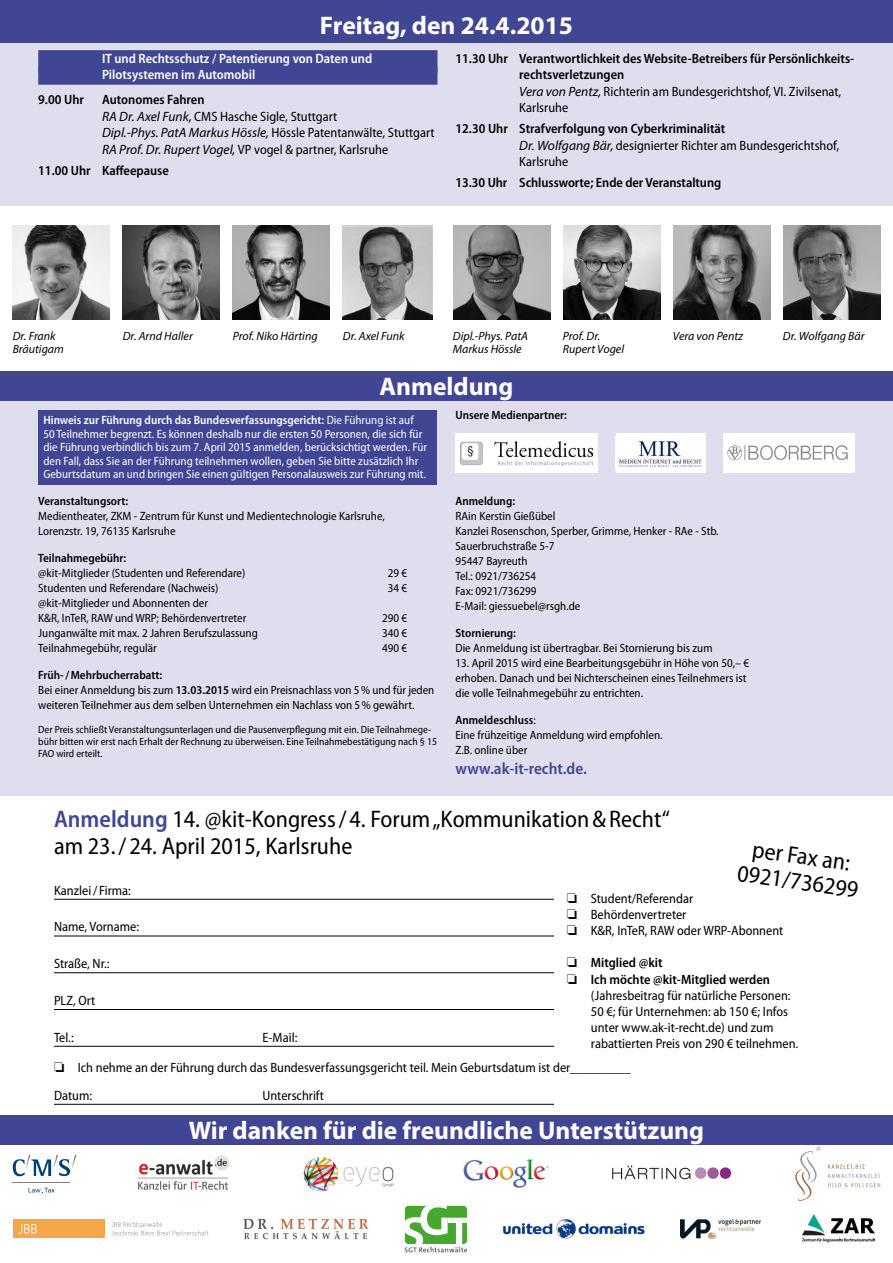
<style>
.page{position:relative;width:893px;height:1263px;background:#fff}
.page>*{position:absolute;margin:0;border:0;box-sizing:border-box;transform-origin:0 0}
.t1{font:700 25.5px "Myriad Pro";color:#fff}
.t2{font:semi-condensed 24px/27px "Myriad Pro";color:#000}
.t3{font:600 semi-condensed 16.5px "Myriad Pro";color:#414694}
.t4{font:semi-condensed 13.5px/16.5px "Myriad Pro";color:#000}
.t5{font:600 semi-condensed 13.5px/16.5px "Myriad Pro";color:#000}
.t6{font:600 semi-condensed 13.5px/16.5px "Myriad Pro";color:#fff}
.t7{font:semi-condensed 12px/15px "Myriad Pro";color:#000}
.t8{font:semi-condensed 12px/13.5px "Myriad Pro";color:#fff}
.t9{font:italic 12px/13.5px "Myriad Pro";color:#000}
.t10{font:600 semi-condensed 12px "Myriad Pro";color:#000}
.t11{font:semi-condensed 10.5px/12px "Myriad Pro";color:#000}
.s1{font-weight:600}
.s2{font-style:italic;font-stretch:normal}
.s3{font-weight:400;font-style:italic;font-stretch:normal}
.s4{font-weight:400}
.s5{font-weight:600;color:#414694}
</style>
<div class="page">
<div style="left:0;top:28px;width:893px;height:178px;background:#dedeee"></div>
<div style="left:0;top:0;width:893px;height:42px;background:#414694"></div>
<div style="left:0;top:400px;width:893px;height:396px;background:#dedeee"></div>
<div style="left:0;top:371px;width:893px;height:29px;background:#414694"></div>
<div style="left:38px;top:50px;width:399px;height:23px;background:#414694"></div>
<div style="left:38px;top:67px;width:399px;height:18px;background:#414694"></div>
<div style="left:0;top:1115px;width:893px;height:29px;background:#414694"></div>
<hr style="left:54px;top:899px;width:785px;height:1px;background:#000">
<hr style="left:54px;top:936px;width:785px;height:1px;background:#000">
<hr style="left:54px;top:972px;width:785px;height:1px;background:#000">
<hr style="left:54px;top:1009px;width:785px;height:1px;background:#000">
<hr style="left:54px;top:1046px;width:785px;height:1px;background:#000">
<hr style="left:54px;top:1104px;width:785px;height:1px;background:#000">
<div style="left:554px;top:877px;width:332px;height:175px;background:#fff"></div>
<div style="left:554px;top:1091px;width:332px;height:19px;background:#fff"></div>
<img style="left:612px;top:1165px;width:120px;height:15px">
<img style="left:503px;top:1219px;width:142px;height:20px">
<svg style="left:111px;top:1222px;width:97px;height:13px"></svg>
<div style="left:13px;top:1219px;width:92px;height:19px;background:#f5a748"></div>
<svg style="left:19px;top:1224px;width:18px;height:10px"></svg>
<img style="left:13px;top:225px;width:97px;height:94px">
<img style="left:123px;top:225px;width:97px;height:94px">
<img style="left:233px;top:225px;width:97px;height:94px">
<img style="left:563px;top:225px;width:97px;height:94px">
<img style="left:453px;top:225px;width:97px;height:94px">
<img style="left:343px;top:225px;width:89px;height:94px">
<img style="left:673px;top:225px;width:97px;height:94px">
<img style="left:783px;top:225px;width:97px;height:94px">
<div style="left:38px;top:410px;width:399px;height:74px;background:#414694"></div>
<img style="left:303px;top:1156px;width:91px;height:36px">
<hr style="left:13px;top:1182px;width:57px;height:1px;background:#8b7d6f">
<svg style="left:29px;top:1188px;width:26px;height:5px"></svg>
<svg style="left:13px;top:1155px;width:64px;height:21px"></svg>
<img style="left:680px;top:1219px;width:81px;height:20px">
<div style="left:455px;top:434px;width:143px;height:39px;background:#fff"></div>
<img style="left:460px;top:441px;width:133px;height:24px">
<div style="left:616px;top:434px;width:89px;height:39px;background:#fff"></div>
<img style="left:619px;top:441px;width:83px;height:27px">
<div style="left:723px;top:434px;width:132px;height:39px;background:#fff"></div>
<img style="left:727px;top:445px;width:121px;height:16px">
<img style="left:243px;top:1218px;width:126px;height:22px">
<img style="left:802px;top:1214px;width:74px;height:29px">
<svg style="left:405px;top:1205px;width:62px;height:47px"></svg>
<img style="left:138px;top:1155px;width:91px;height:35px">
<img style="left:463px;top:1159px;width:86px;height:29px">
<svg style="left:795px;top:1146px;width:85px;height:55px"></svg>
<h1 class="t1" style="left:320px;top:9px;width:255px">Freitag, den 24.4.2015</h1>
<p class="t6" style="left:102px;top:50px;width:272px">IT und Rechtsschutz / Patentierung von Daten und<br>Pilotsystemen im Automobil</p>
<p class="t5" style="left:38px;top:92px;width:47px">9.00 Uhr</p>
<p class="t4" style="left:102px;top:92px;width:334px"><span class="s1">Autonomes Fahren<br></span><span class="s2">RA Dr. Axel Funk,</span> CMS Hasche Sigle, Stuttgart<br><span class="s2">Dipl.-Phys. PatA Markus Hössle,</span> Hössle Patentanwälte, Stuttgart <span class="s2">RA Prof. Dr. Rupert Vogel,</span> VP vogel &amp; partner, Karlsruhe</p>
<p class="t5" style="left:38px;top:162px;width:132px">11.00 Uhr Kaffeepause</p>
<p class="t5" style="left:519px;top:50px;width:336px;text-indent:-64px">11.30 Uhr Verantwortlichkeit des Website-Betreibers für Persönlichkeits&shy;rechtsverletzungen<br><span class="s3">Vera von Pentz,</span> <span class="s4">Richterin am Bundesgerichtshof, VI. Zivilsenat, Karlsruhe</span></p>
<p class="t4" style="left:519px;top:121px;width:321px;text-indent:-64px"><span class="s1">12.30 Uhr Strafverfolgung von Cyberkriminalität<br></span><span class="s2">Dr. Wolfgang Bär,</span> designierter Richter am Bundesgerichtshof,<br>Karlsruhe</p>
<p class="t5" style="left:455px;top:174px;width:267px">13.30 Uhr Schlussworte; Ende der Veranstaltung</p>
<p class="t9" style="left:13px;top:329px;width:53px">Dr. Frank<br>Bräutigam</p>
<p class="t9" style="left:123px;top:329px;width:72px">Dr. Arnd Haller</p>
<p class="t9" style="left:233px;top:329px;width:86px">Prof. Niko Härting</p>
<p class="t9" style="left:343px;top:329px;width:63px">Dr. Axel Funk</p>
<p class="t9" style="left:453px;top:329px;width:77px">Dipl.-Phys. PatA<br>Markus Hössle</p>
<p class="t9" style="left:563px;top:329px;width:63px">Prof. Dr.<br>Rupert Vogel</p>
<p class="t9" style="left:673px;top:329px;width:72px">Vera von Pentz</p>
<p class="t9" style="left:783px;top:329px;width:83px">Dr. Wolfgang Bär</p>
<h1 class="t1" style="left:380px;top:370px;width:135px">Anmeldung</h1>
<p class="t8" style="left:43px;top:413px;width:385px"><span class="s1">Hinweis zur Führung durch das Bundesverfassungsgericht:</span> Die Führung ist auf 50 Teilnehmer begrenzt. Es können deshalb nur die ersten 50 Personen, die sich für die Führung verbindlich bis zum 7. April 2015 anmelden, berücksichtigt werden. Für den Fall, dass Sie an der Führung teilnehmen wollen, geben Sie bitte zusätzlich Ihr Geburtsdatum an und bringen Sie einen gültigen Personalausweis zur Führung mit.</p>
<p class="t10" style="left:38px;top:495px;width:91px">Veranstaltungsort:</p>
<p class="t7" style="left:38px;top:509px;width:348px">Medientheater, ZKM - Zentrum für Kunst und Medientechnologie Karlsruhe,<br>Lorenzstr. 19, 76135 Karlsruhe</p>
<p class="t10" style="left:38px;top:552px;width:90px">Teilnahmegebühr:</p>
<p class="t7" style="left:38px;top:566px;width:209px">@kit-Mitglieder (Studenten und Referendare)</p>
<p class="t7" style="left:388px;top:566px;width:21px">29 €</p>
<p class="t7" style="left:38px;top:581px;width:182px">Studenten und Referendare (Nachweis)</p>
<p class="t7" style="left:388px;top:581px;width:21px">34 €</p>
<p class="t7" style="left:38px;top:596px;width:210px">@kit-Mitglieder und Abonnenten der<br>K&amp;R, InTeR, RAW und WRP; Behördenvertreter</p>
<p class="t7" style="left:382px;top:611px;width:27px">290 €</p>
<p class="t7" style="left:38px;top:626px;width:221px">Junganwälte mit max. 2 Jahren Berufszulassung</p>
<p class="t7" style="left:382px;top:626px;width:27px">340 €</p>
<p class="t7" style="left:38px;top:641px;width:120px">Teilnahmegebühr, regulär</p>
<p class="t7" style="left:382px;top:641px;width:27px">490 €</p>
<p class="t7" style="left:38px;top:668px;width:398px"><span class="s1">Früh-/Mehrbucherrabatt:<br></span>Bei einer Anmeldung bis zum <span class="s1">13.03.2015</span> wird ein Preisnachlass von 5% und für jeden weiteren Teilnehmer aus dem selben Unternehmen ein Nachlass von 5% gewährt.</p>
<p class="t11" style="left:38px;top:724px;width:400px">Der Preis schließt Veranstaltungsunterlagen und die Pausenverpflegung mit ein. Die Teilnahmege&shy;bühr bitten wir erst nach Erhalt der Rechnung zu überweisen. Eine Teilnahmebestätigung nach § 15<br>FAO wird erteilt.</p>
<p class="t10" style="left:455px;top:408px;width:113px">Unsere Medienpartner:</p>
<p class="t10" style="left:455px;top:495px;width:61px">Anmeldung:</p>
<p class="t7" style="left:455px;top:509px;width:265px">RAin Kerstin Gießübel<br>Kanzlei Rosenschon, Sperber, Grimme, Henker - RAe - Stb.<br>Sauerbruchstraße 5-7<br>95447 Bayreuth<br>Tel.: 0921/736254<br>Fax: 0921/736299<br>E-Mail: giessuebel@rsgh.de</p>
<p class="t10" style="left:455px;top:627px;width:62px">Stornierung:</p>
<p class="t7" style="left:455px;top:641px;width:259px">Die Anmeldung ist übertragbar. Bei Stornierung bis zum</p>
<p class="t7" style="left:455px;top:656px;width:295px">13. April 2015 wird eine Bearbeitungsgebühr in Höhe von 50,– € erhoben. Danach und bei Nichterscheinen eines Teilnehmers ist die volle Teilnahmegebühr zu entrichten.</p>
<p class="t7" style="left:455px;top:713px;width:209px"><span class="s1">Anmeldeschluss</span>:<br>Eine frühzeitige Anmeldung wird empfohlen.<br>Z.B. online über</p>
<h3 class="t3" style="left:455px;top:759px;width:133px">www.ak-it-recht.de.</h3>
<h2 class="t2" style="left:54px;top:806px;width:617px"><span class="s5">Anmeldung</span> 14. @kit-Kongress/ 4. Forum „Kommunikation&amp;Recht“ am 23./ 24. April 2015, Karlsruhe</h2>
<p class="t4" style="left:54px;top:882px;width:78px">Kanzlei/ Firma:</p>
<p class="t4" style="left:54px;top:919px;width:87px">Name, Vorname:</p>
<p class="t4" style="left:54px;top:956px;width:57px">Straße, Nr.:</p>
<p class="t4" style="left:54px;top:992px;width:43px">PLZ, Ort</p>
<p class="t4" style="left:54px;top:1029px;width:21px">Tel.:</p>
<p class="t4" style="left:262px;top:1029px;width:36px">E-Mail:</p>
<h2 class="t2" style="left:743px;top:835px;width:123px;line-height:25.5px;text-align:center;rotate:8deg">per Fax an:<br>0921/736299</h2>
<p class="t4" style="left:567px;top:890px;width:218px">❏ Student/Referendar<br>❏ Behördenvertreter<br>❏ K&amp;R, InTeR, RAW oder WRP-Abonnent</p>
<p class="t5" style="left:567px;top:955px;width:97px">❏ Mitglied @kit</p>
<p class="t5" style="left:567px;top:971px;width:205px">❏ Ich möchte @kit-Mitglied werden</p>
<p class="t4" style="left:591px;top:987px;width:201px">(Jahresbeitrag für natürliche Personen:</p>
<p class="t4" style="left:591px;top:1003px;width:199px">50 €; für Unternehmen: ab 150 €; Infos</p>
<p class="t4" style="left:591px;top:1020px;width:184px">unter www.ak-it-recht.de) und zum</p>
<p class="t4" style="left:591px;top:1036px;width:209px">rabattierten Preis von 290 € teilnehmen.</p>
<p class="t4" style="left:54px;top:1059px;width:578px">❏ Ich nehme an der Führung durch das Bundesverfassungsgericht teil. Mein Geburtsdatum ist der_________</p>
<p class="t4" style="left:54px;top:1087px;width:40px">Datum:</p>
<p class="t4" style="left:262px;top:1087px;width:63px">Unterschrift</p>
<h1 class="t1" style="left:189px;top:1114px;width:517px">Wir danken für die freundliche Unterstützung</h1>
</div>
